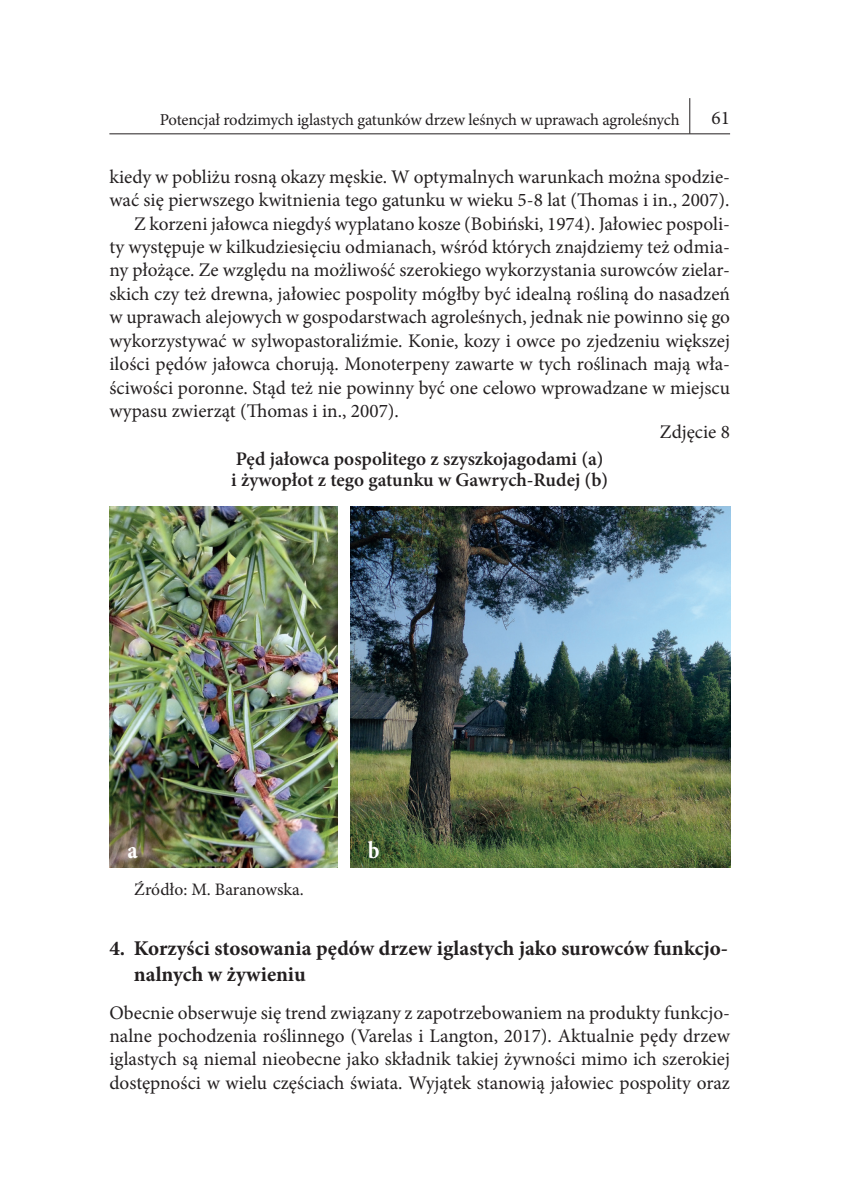
<style>
.page{position:relative;width:841px;height:1190px;background:#fff}
.page>*{position:absolute;margin:0;border:0;box-sizing:border-box;transform-origin:0 0}
.t1{font:700 24.5px "Minion Pro";color:#fff;scale:.9 1}
.t2{font:700 21px/25.2px "Minion Pro";color:#231f20}
.t3{font:19.25px/23.4px "Minion Pro";color:#231f20;text-align:justify}
.t4{font:600 19.25px/21px "Minion Pro";color:#231f20}
.t5{font:17.5px "Minion Pro";color:#231f20}
.t6{font:16.62px "Minion Pro";letter-spacing:-.01em;color:#231f20}
</style>
<div class="page">
<hr style="left:109px;top:133px;width:620px;height:1px;background:#231f20">
<hr style="left:689px;top:98px;width:1px;height:36px;background:#231f20">
<img style="left:109px;top:506px;width:229px;height:361px">
<img style="left:350px;top:506px;width:379px;height:361px">
<p class="t6" style="left:160px;top:108px;width:521px">Potencjał rodzimych iglastych gatunków drzew leśnych w uprawach agroleśnych</p>
<p class="t3" style="left:711px;top:107px;width:20px">61</p>
<p class="t3" style="left:109px;top:165px;width:622px">kiedy w pobliżu rosną okazy męskie. W optymalnych warunkach można spodzie-</p>
<p class="t3" style="left:109px;top:188px;width:621px">wać się pierwszego kwitnienia tego gatunku w wieku 5-8 lat (Thomas i in., 2007).</p>
<p class="t3" style="left:134px;top:212px;width:597px">Z korzeni jałowca niegdyś wyplatano kosze (Bobiński, 1974). Jałowiec pospoli-</p>
<p class="t3" style="left:109px;top:235px;width:622px">ty występuje w kilkudziesięciu odmianach, wśród których znajdziemy też odmia-</p>
<p class="t3" style="left:109px;top:259px;width:622px">ny płożące. Ze względu na możliwość szerokiego wykorzystania surowców zielar-</p>
<p class="t3" style="left:109px;top:282px;width:622px">skich czy też drewna, jałowiec pospolity mógłby być idealną rośliną do nasadzeń</p>
<p class="t3" style="left:109px;top:306px;width:622px">w uprawach alejowych w gospodarstwach agroleśnych, jednak nie powinno się go</p>
<p class="t3" style="left:109px;top:329px;width:622px">wykorzystywać w sylwopastoraliźmie. Konie, kozy i owce po zjedzeniu większej</p>
<p class="t3" style="left:109px;top:352px;width:622px">ilości pędów jałowca chorują. Monoterpeny zawarte w tych roślinach mają wła-</p>
<p class="t3" style="left:109px;top:376px;width:622px">ściwości poronne. Stąd też nie powinny być one celowo wprowadzane w miejscu</p>
<p class="t3" style="left:109px;top:399px;width:291px">wypasu zwierząt (Thomas i in., 2007).</p>
<p class="t3" style="left:659px;top:420px;width:72px">Zdjęcie 8</p>
<p class="t4" style="left:231px;top:448px;width:378px">Pęd jałowca pospolitego z szyszkojagodami (a) i żywopłot z tego gatunku w Gawrych-Rudej (b)</p>
<p class="t1" style="left:128px;top:833px;width:13px">a</p>
<p class="t1" style="left:368px;top:833px;width:15px">b</p>
<p class="t5" style="left:134px;top:878px;width:171px">Źródło: M. Baranowska.</p>
<p class="t2" style="left:134px;top:936px;width:595px;text-indent:-25px">4. Korzyści stosowania pędów drzew iglastych jako surowców funkcjo&shy;nalnych w żywieniu</p>
<p class="t3" style="left:109px;top:1001px;width:622px">Obecnie obserwuje się trend związany z zapotrzebowaniem na produkty funkcjo&shy;nalne pochodzenia roślinnego (Varelas i Langton, 2017). Aktualnie pędy drzew iglastych są niemal nieobecne jako składnik takiej żywności mimo ich szerokiej dostępności w wielu częściach świata. Wyjątek stanowią jałowiec pospolity oraz</p>
</div>
